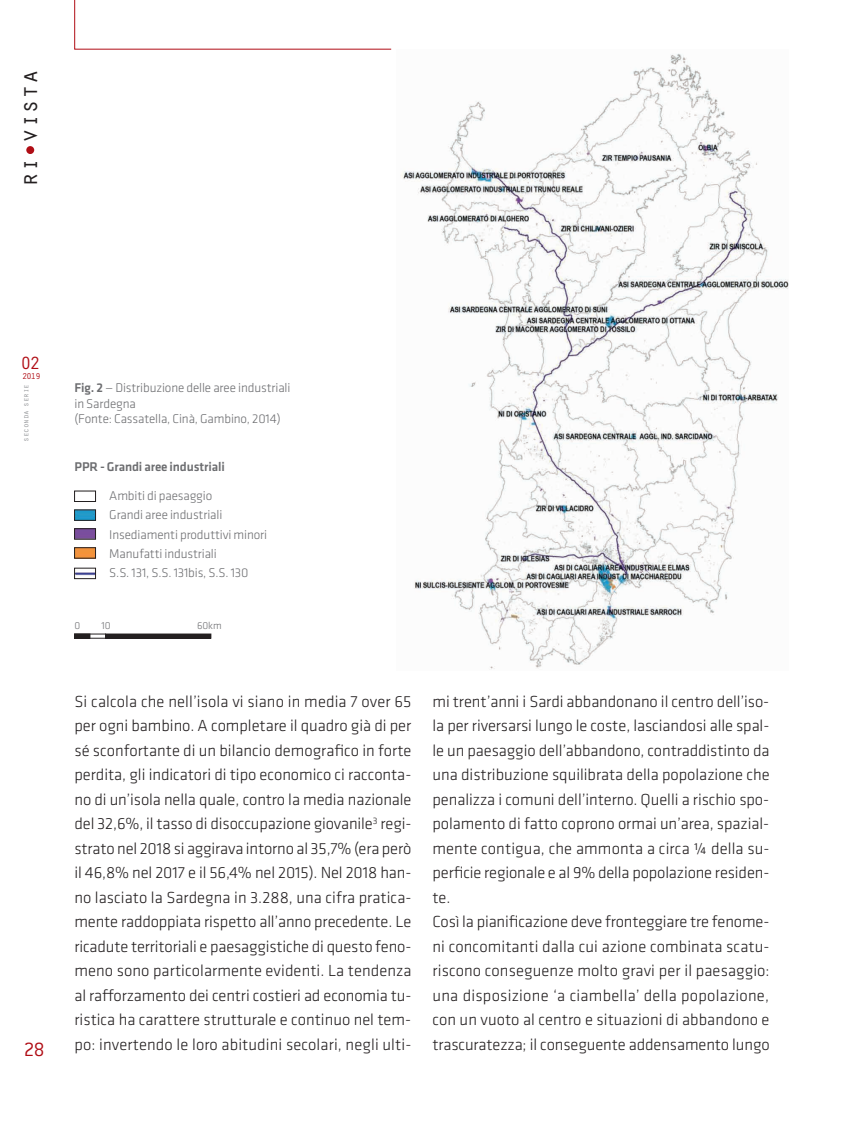
<style>
.page{position:relative;width:844px;height:1141px;background:#fff}
.page>*{position:absolute;margin:0;border:0;box-sizing:border-box;transform-origin:0 0}
.t1{font:24.5px "Orator";color:#231f20}
.t2{font:300 21px "Conduit ITC";color:#b00d15}
.t3{font:18.38px "Orator";color:#b00d15}
.t4{font:300 16.62px/24.5px "Klavika";letter-spacing:-.005em;color:#231f20;text-align:justify}
.t5{font:300 13.12px/19.2px "Klavika";letter-spacing:-.01em;color:#6c6d70}
.t6{font:500 13.12px "Klavika";letter-spacing:-.01em;color:#6c6d70}
.t7{font:300 10.5px "Klavika";letter-spacing:-.01em;color:#6c6d70}
.t8{font:8.75px "Orator";color:#b00d15}
.t9{font:7.88px "Orator";letter-spacing:-.025em;color:#939598}
.s1{font-weight:500}
</style>
<div class="page">
<svg style="left:74px;top:0;width:317px;height:50px"></svg>
<div style="left:26px;top:146px;width:8px;height:8px;background:#b00d15;border-radius:50%"></div>
<img style="left:401px;top:53px;width:387px;height:616px">
<div style="left:74px;top:491px;width:22px;height:11px;border:1px solid #231f20"></div>
<img style="left:76px;top:512px;width:18px;height:6px">
<div style="left:74px;top:510px;width:22px;height:10px;border:1px solid #231f20"></div>
<img style="left:76px;top:531px;width:18px;height:6px">
<div style="left:74px;top:529px;width:22px;height:10px;border:1px solid #231f20"></div>
<img style="left:76px;top:550px;width:18px;height:6px">
<div style="left:74px;top:548px;width:22px;height:10px;border:1px solid #231f20"></div>
<img style="left:76px;top:570px;width:18px;height:6px">
<div style="left:74px;top:568px;width:22px;height:11px;border:1px solid #231f20"></div>
<div style="left:105px;top:634px;width:106px;height:4px;border:1px solid #231f20"></div>
<div style="left:74px;top:634px;width:16px;height:4px;border:1px solid #231f20"></div>
<h1 class="t1" style="left:11px;top:187px;width:119px;rotate:-90deg">ri-vista</h1>
<p class="t3" style="left:20px;top:349px;width:22px">02</p>
<p class="t8" style="left:22px;top:370px;width:20px">2019</p>
<p class="t9" style="left:20px;top:442px;width:59px;rotate:-90deg">seconda serie</p>
<p class="t2" style="left:24px;top:1038px;width:22px">28</p>
<p class="t5" style="left:74px;top:380px;width:217px;line-height:15.8px"><span class="s1">Fig. 2</span> — Distribuzione delle aree industriali in Sardegna<br>(Fonte: Cassatella, Cinà, Gambino, 2014)</p>
<p class="t6" style="left:74px;top:459px;width:152px">PPR - Grandi aree industriali</p>
<p class="t5" style="left:109px;top:486px;width:159px">Ambiti di paesaggio<br>Grandi aree industriali<br>Insediamenti produttivi minori<br>Manufatti industriali<br>S.S. 131, S.S. 131bis, S.S. 130</p>
<p class="t7" style="left:74px;top:620px;width:7px">0</p>
<p class="t7" style="left:101px;top:620px;width:11px">10</p>
<p class="t7" style="left:197px;top:620px;width:26px">60km</p>
<p class="t4" style="left:74px;top:689px;width:338px">Si calcola che nell’isola vi siano in media 7 over 65 per ogni bambino. A completare il quadro già di per sé sconfortante di un bilancio demografico in forte perdita, gli indicatori di tipo economico ci racconta&shy;no di un’isola nella quale, contro la media nazionale del 32,6%, il tasso di disoccupazione giovanile<sup>3</sup> regi&shy;strato nel 2018 si aggirava intorno al 35,7% (era però il 46,8% nel 2017 e il 56,4% nel 2015). Nel 2018 han&shy;no lasciato la Sardegna in 3.288, una cifra pratica&shy;mente raddoppiata rispetto all’anno precedente. Le ricadute territoriali e paesaggistiche di questo feno&shy;meno sono particolarmente evidenti. La tendenza al rafforzamento dei centri costieri ad economia tu&shy;ristica ha carattere strutturale e continuo nel tem&shy;po: invertendo le loro abitudini secolari, negli ulti-</p>
<p class="t4" style="left:432px;top:689px;width:339px;text-align:left">mi trent’anni i Sardi abbandonano il centro dell’iso&shy;la per riversarsi lungo le coste, lasciandosi alle spal&shy;le un paesaggio dell’abbandono, contraddistinto da una distribuzione squilibrata della popolazione che penalizza i comuni dell’interno. Quelli a rischio spo&shy;polamento di fatto coprono ormai un’area, spazial&shy;mente contigua, che ammonta a circa ¼ della su&shy;perficie regionale e al 9% della popolazione residen&shy;te.<br>Così la pianificazione deve fronteggiare tre fenome&shy;ni concomitanti dalla cui azione combinata scatu&shy;riscono conseguenze molto gravi per il paesaggio: una disposizione ‘a ciambella’ della popolazione, con un vuoto al centro e situazioni di abbandono e trascuratezza; il conseguente addensamento lungo</p>
</div>
